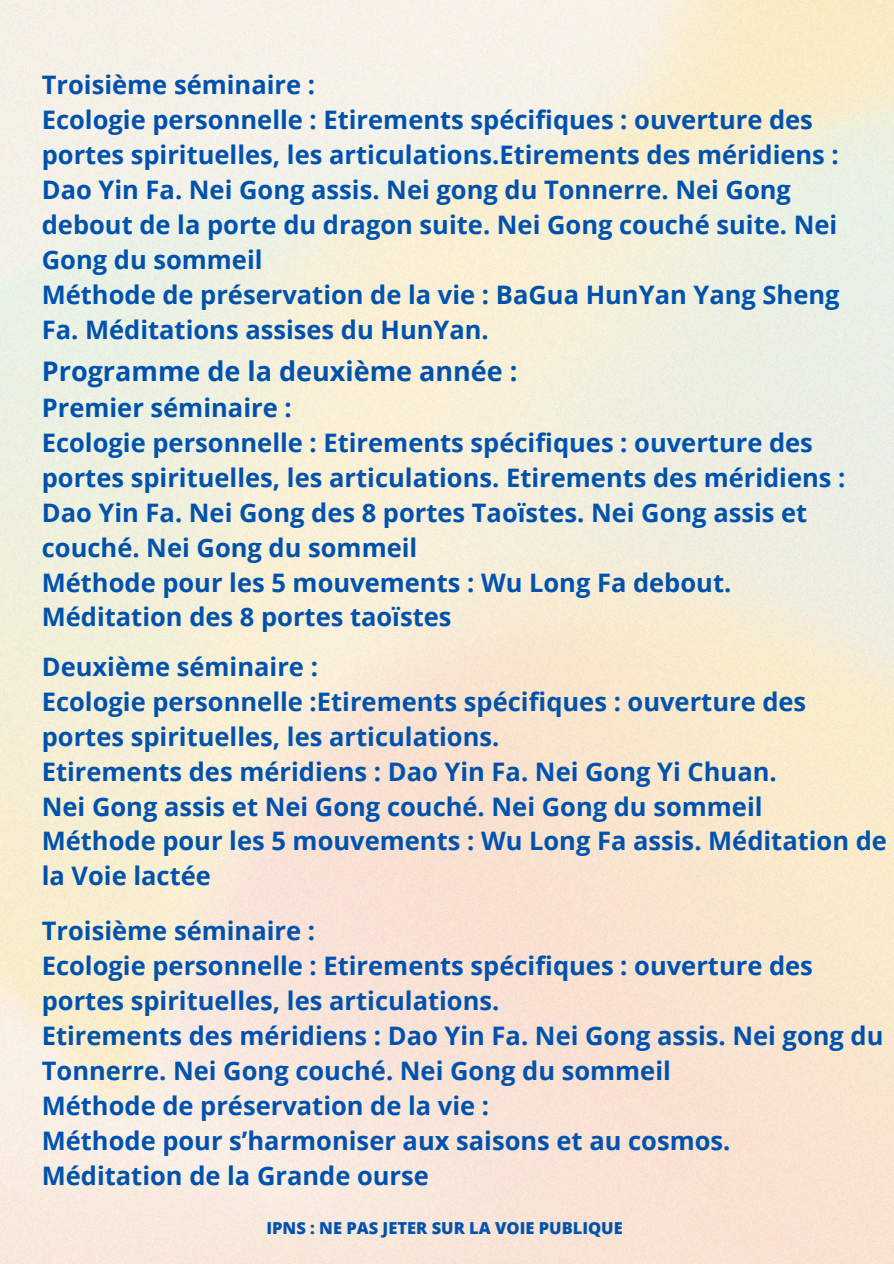
<style>
.page{position:relative;width:894px;height:1264px;background:#fff}
.page>*{position:absolute;margin:0;border:0;box-sizing:border-box;transform-origin:0 0}
.t1{font:700 27px "Open Sans";color:#0052ad}
.t2{font:700 25.5px/34.8px "Open Sans";color:#0052ad}
.t3{font:800 16.5px "Open Sans";color:#0052ad}
</style>
<div class="page">
<img style="left:0;top:0;width:893px;height:1263px">
<h1 class="t2" style="left:42px;top:67px;width:799px">Troisième séminaire :<br>Ecologie personnelle : Etirements spécifiques : ouverture des portes spirituelles, les articulations.Etirements des méridiens :<br>Dao Yin Fa. Nei Gong assis. Nei gong du Tonnerre. Nei Gong debout de la porte du dragon suite. Nei Gong couché suite. Nei Gong du sommeil<br>Méthode de préservation de la vie : BaGua HunYan Yang Sheng Fa. Méditations assises du HunYan.</h1>
<h1 class="t1" style="left:42px;top:352px;width:477px">Programme de la deuxième année :</h1>
<h1 class="t2" style="left:42px;top:390px;width:805px">Premier séminaire :<br>Ecologie personnelle : Etirements spécifiques : ouverture des portes spirituelles, les articulations. Etirements des méridiens :<br>Dao Yin Fa. Nei Gong des 8 portes Taoïstes. Nei Gong assis et couché. Nei Gong du sommeil<br>Méthode pour les 5 mouvements : Wu Long Fa debout.<br>Méditation des 8 portes taoïstes</h1>
<h1 class="t2" style="left:42px;top:648px;width:846px">Deuxième séminaire :<br>Ecologie personnelle :Etirements spécifiques : ouverture des portes spirituelles, les articulations.<br>Etirements des méridiens : Dao Yin Fa. Nei Gong Yi Chuan.<br>Nei Gong assis et Nei Gong couché. Nei Gong du sommeil<br>Méthode pour les 5 mouvements : Wu Long Fa assis. Méditation de la Voie lactée</h1>
<h1 class="t2" style="left:42px;top:913px;width:843px">Troisième séminaire :<br>Ecologie personnelle : Etirements spécifiques : ouverture des portes spirituelles, les articulations.<br>Etirements des méridiens : Dao Yin Fa. Nei Gong assis. Nei gong du Tonnerre. Nei Gong couché. Nei Gong du sommeil<br>Méthode de préservation de la vie :<br>Méthode pour s’harmoniser aux saisons et au cosmos.<br>Méditation de la Grande ourse</h1>
<p class="t3" style="left:266px;top:1216px;width:358px">IPNS : NE PAS JETER SUR LA VOIE PUBLIQUE</p>
</div>
